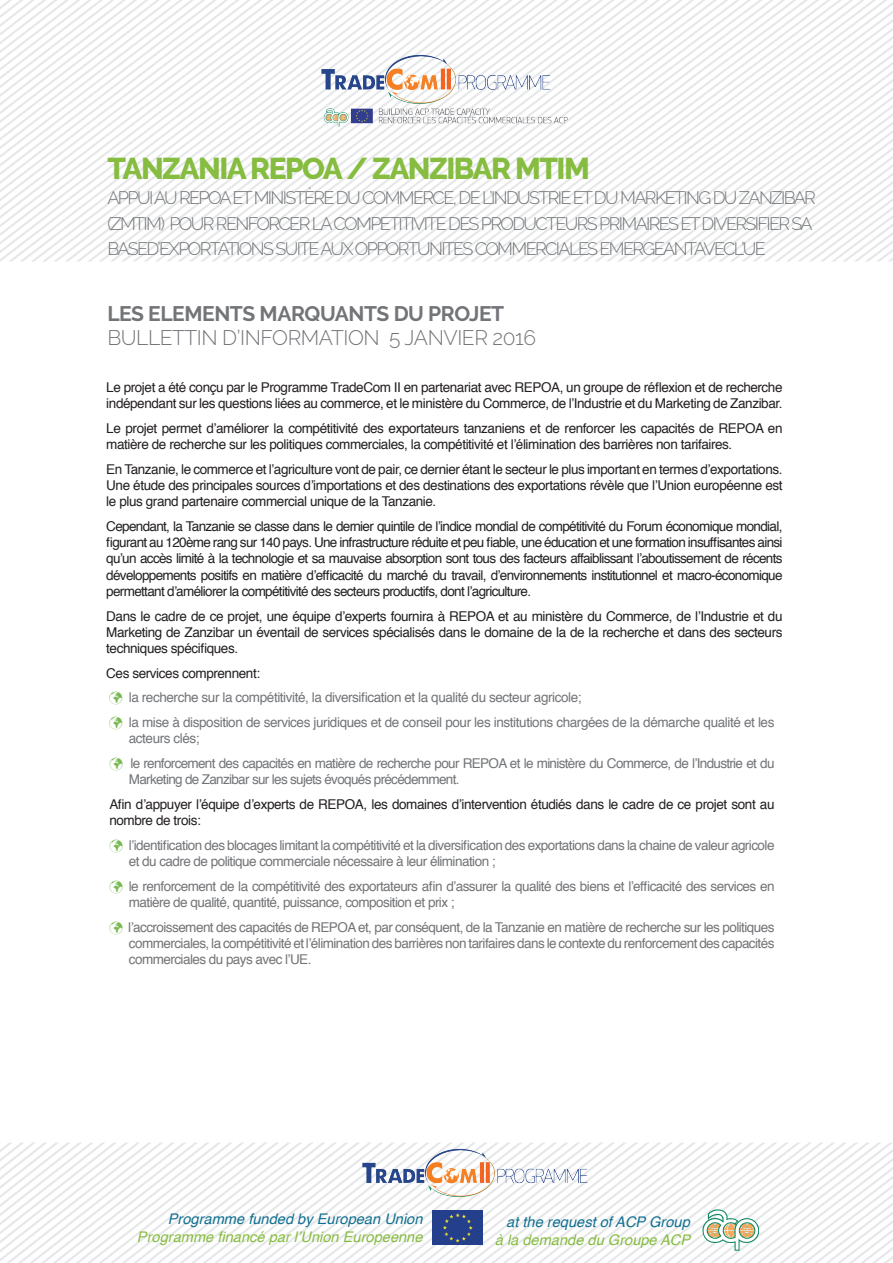
<style>
.page{position:relative;width:893px;height:1263px;background:#fff}
.page>*{position:absolute;margin:0;border:0;box-sizing:border-box;transform-origin:0 0}
.t1{font:800 30px "Raleway";letter-spacing:-.05em;color:#86bc40}
.t2{font:300 21px "Raleway";letter-spacing:-.02em;color:#727477}
.t3{font:700 21px "Raleway";letter-spacing:-.02em;color:#727477}
.t4{font:300 18px/25.5px "Raleway";letter-spacing:-.09em;color:#727477}
.t5{font:italic 14.7px "Helvetica";color:#86bc40}
.t6{font:italic 14.7px "Helvetica";color:#106f91}
.t7{font:13.5px/16.2px "Helvetica";letter-spacing:-.03em;color:#231f20}
.t8{font:13.5px/16.2px "Helvetica";letter-spacing:-.04em;color:#727477}
.s1{color:#77b852}
</style>
<div class="page">
<svg style="left:301px;top:0;width:12px;height:261px"></svg>
<svg style="left:470px;top:0;width:12px;height:261px"></svg>
<svg style="left:504px;top:0;width:11px;height:261px"></svg>
<svg style="left:515px;top:0;width:12px;height:261px"></svg>
<svg style="left:527px;top:0;width:11px;height:261px"></svg>
<svg style="left:538px;top:0;width:349px;height:261px"></svg>
<svg style="left:549px;top:2px;width:344px;height:259px"></svg>
<svg style="left:560px;top:10px;width:333px;height:251px"></svg>
<svg style="left:572px;top:19px;width:321px;height:242px"></svg>
<svg style="left:583px;top:28px;width:310px;height:233px"></svg>
<svg style="left:594px;top:36px;width:299px;height:225px"></svg>
<svg style="left:606px;top:45px;width:287px;height:216px"></svg>
<svg style="left:617px;top:53px;width:276px;height:208px"></svg>
<svg style="left:628px;top:62px;width:265px;height:199px"></svg>
<svg style="left:639px;top:70px;width:254px;height:191px"></svg>
<svg style="left:651px;top:79px;width:242px;height:182px"></svg>
<img style="left:321px;top:54px;width:248px;height:74px">
<svg style="left:0;top:1142px;width:893px;height:121px"></svg>
<h1 class="t1" style="left:107px;top:151px;width:484px">TANZANIA REPOA / ZANZIBAR MTIM</h1>
<h3 class="t4" style="left:107px;top:185px;width:710px">APPUIAU REPOA ET MINISTÈRE DU COMMERCE, DE L’I NDUSTRIE ET DU MARKETING DU ZANZIBAR (ZMTIM</h3>
<h3 class="t4" style="left:107px;top:210px;width:707px;text-indent:53px">) POUR RENFORCER LA COMPETITIVITE DES PRODUCTEURS PRIMAI RES ET DIVERSI FI ER SA<br>BASED’EXPORTATIONS SUITE AUX OPPORTUNITES COMM ERCIALES EM ERGEANTAVECL’UE</h3>
<h2 class="t3" style="left:107px;top:301px;width:13px">LES</h2>
<h2 class="t3" style="left:148px;top:301px;width:14px">ELEME</h2>
<h2 class="t3" style="left:214px;top:301px;width:61px">NTS MAR</h2>
<h2 class="t3" style="left:305px;top:301px;width:138px">QUANTS DU PRO</h2>
<h2 class="t3" style="left:469px;top:301px;width:23px">JET</h2>
<h2 class="t2" style="left:107px;top:325px;width:42px">BULLETT</h2>
<h2 class="t2" style="left:197px;top:325px;width:340px">IN D’INFORMATION 5 JANVIER 2016</h2>
<p class="t7" style="left:106px;top:380px;width:678px">Le projet a été conçu par le Programme TradeCom II en partenariat avec REPOA, un groupe de réflexion et de recherche indépendant sur les questions liées au commerce, et le ministère du Commerce, de l’Industrie et du Marketing de Zanzibar.</p>
<p class="t7" style="left:106px;top:421px;width:678px">Le projet permet d’améliorer la compétitivité des exportateurs tanzaniens et de renforcer les capacités de REPOA en matière de recherche sur les politiques commerciales, la compétitivité et l’élimination des barrières non tarifaires.</p>
<p class="t7" style="left:106px;top:461px;width:678px;text-align:justify">En Tanzanie, le commerce et l’agriculture vont de pair, ce dernier étant le secteur le plus important en termes d’exportations.<br>Une étude des principales sources d’importations et des destinations des exportations révèle que l’Union européenne est le plus grand partenaire commercial unique de la Tanzanie.</p>
<p class="t7" style="left:106px;top:519px;width:678px;text-align:justify">Cependant, la Tanzanie se classe dans le dernier quintile de l’indice mondial de compétitivité du Forum économique mondial, figurant au 120ème rang sur 140 pays. Une infrastructure réduite et peu fiable, une éducation et une formation insuffisantes ainsi qu’un accès limité à la technologie et sa mauvaise absorption sont tous des facteurs affaiblissant l’aboutissement de récents développements positifs en matière d’efficacité du marché du travail, d’environnements institutionnel et macro-économique permettant d’améliorer la compétitivité des secteurs productifs, dont l’agriculture.</p>
<p class="t7" style="left:106px;top:608px;width:678px;text-align:justify">Dans le cadre de ce projet, une équipe d’experts fournira à REPOA et au ministère du Commerce, de l’Industrie et du Marketing de Zanzibar un éventail de services spécialisés dans le domaine de la de la recherche et dans des secteurs techniques spécifiques.</p>
<p class="t7" style="left:106px;top:665px;width:155px">Ces services comprennent:</p>
<p class="t8" style="left:109px;top:690px;width:474px"><span class="s1">✓</span> la recherche sur la compétitivité, la diversification et la qualité du secteur agricole;</p>
<p class="t8" style="left:129px;top:715px;width:647px;text-indent:-20px"><span class="s1">✓</span> la mise à disposition de services juridiques et de conseil pour les institutions chargées de la démarche qualité et les acteurs clés;</p>
<p class="t8" style="left:129px;top:756px;width:647px;text-indent:-19px"><span class="s1">✓</span> le renforcement des capacités en matière de recherche pour REPOA et le ministère du Commerce, de l’Industrie et du<br>Marketing de Zanzibar sur les sujets évoqués précédemment.</p>
<p class="t7" style="left:109px;top:796px;width:667px">Afin d’appuyer l’équipe d’experts de REPOA, les domaines d’intervention étudiés dans le cadre de ce projet sont au nombre de trois:</p>
<p class="t8" style="left:129px;top:837px;width:647px;text-indent:-20px"><span class="s1">✓</span> l’identification des blocages limitant la compétitivité et la diversification des exportations dans la chaine de valeur agricole et du cadre de politique commerciale nécessaire à leur élimination ;</p>
<p class="t8" style="left:129px;top:878px;width:647px;text-indent:-20px"><span class="s1">✓</span> le renforcement de la compétitivité des exportateurs afin d’assurer la qualité des biens et l’efficacité des services en matière de qualité, quantité, puissance, composition et prix ;</p>
<p class="t8" style="left:129px;top:919px;width:647px;text-align:justify;text-indent:-20px"><span class="s1">✓</span> l’accroissement des capacités de REPOA et, par conséquent, de la Tanzanie en matière de recherche sur les politiques commerciales, la compétitivité et l’élimination des barrières non tarifaires dans le contexte du renforcement des capacités commerciales du pays avec l’UE.</p>
<p class="t6" style="left:168px;top:1208px;width:256px">Programme funded by European Union</p>
<p class="t5" style="left:137px;top:1225px;width:287px">Programme financé par l’Union Europeenne</p>
<p class="t6" style="left:506px;top:1210px;width:185px">at the request of ACP Group</p>
<p class="t5" style="left:495px;top:1228px;width:197px">à la demande du Groupe ACP</p>
</div>
